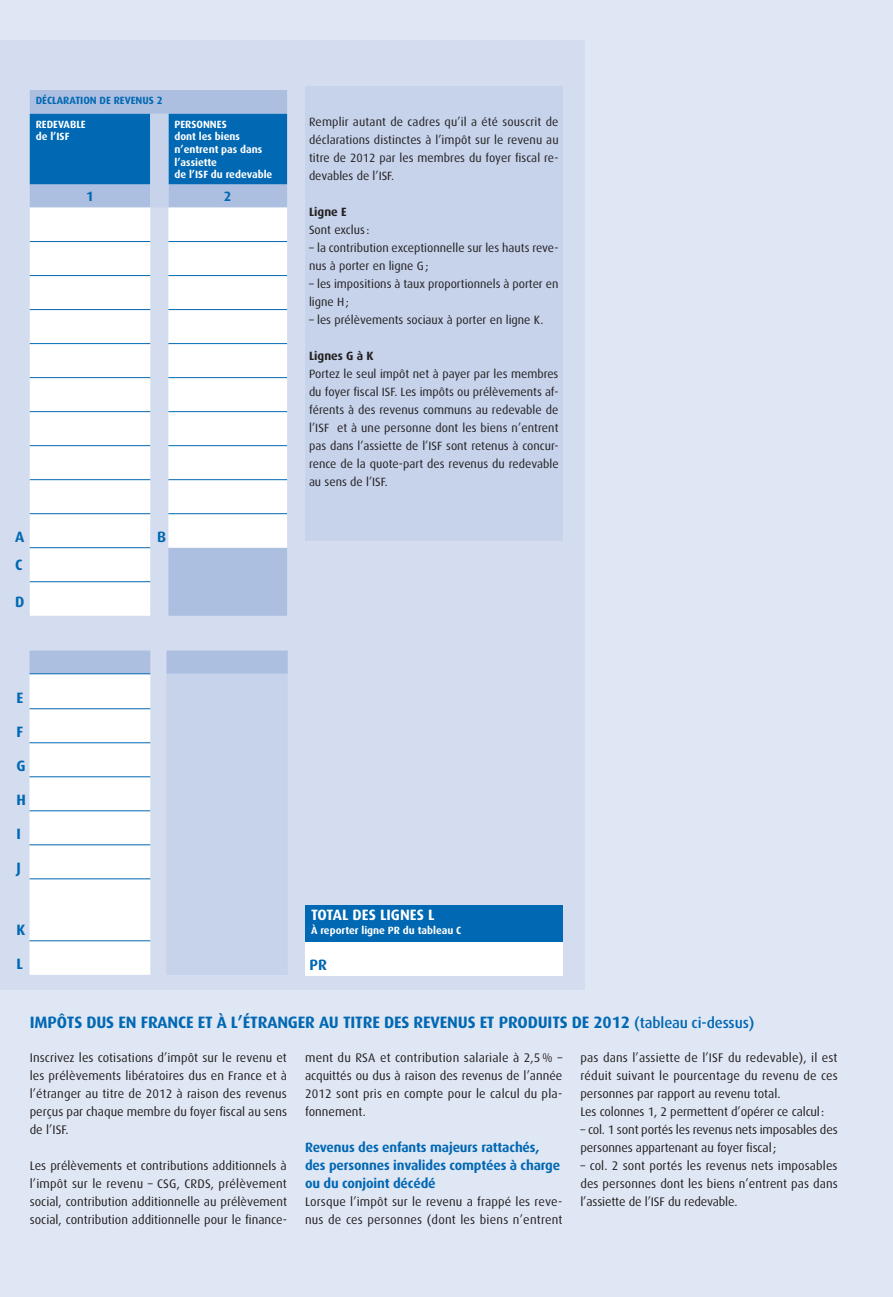
<style>
.page{position:relative;width:893px;height:1297px;background:#e0e7f4}
.page>*{position:absolute;margin:0;border:0;box-sizing:border-box;transform-origin:0 0}
.t1{font:700 16.5px "Dax";letter-spacing:-.01em;color:#0168b3}
.t2{font:700 15px "Dax";color:#fff}
.t3{font:700 15px "Dax";color:#0168b3}
.t4{font:700 13.5px/18px "Dax";letter-spacing:-.01em;color:#0168b3}
.t5{font:12.45px/18px "Dax";color:#231f20;text-align:justify}
.t6{font:12px/18px "Dax";color:#231f20;text-align:justify}
.t7{font:700 12px "Dax";color:#231f20}
.t8{font:700 10.5px/12.6px "Dax";color:#fff}
.t9{font:700 10.5px "Dax";color:#0168b3}
.s1{font-weight:500;font-size:15px}
</style>
<div class="page">
<div style="left:0;top:41px;width:585px;height:949px;background:#d3ddef"></div>
<div style="left:305px;top:86px;width:258px;height:455px;background:#c6d3eb"></div>
<div style="left:305px;top:939px;width:258px;height:36px;background:#fff"></div>
<div style="left:30px;top:90px;width:257px;height:24px;background:#acbfe1"></div>
<svg style="left:30px;top:114px;width:257px;height:93px;background:#3683c1"></svg>
<svg style="left:30px;top:208px;width:257px;height:306px;background:#fbfcfd"></svg>
<svg style="left:30px;top:515px;width:257px;height:101px;background:#e1e8f4"></svg>
<hr style="left:30px;top:241px;width:120px;height:1px;background:#0168b3">
<hr style="left:168px;top:241px;width:119px;height:1px;background:#0168b3">
<hr style="left:30px;top:275px;width:120px;height:1px;background:#0168b3">
<hr style="left:168px;top:275px;width:119px;height:1px;background:#0168b3">
<hr style="left:30px;top:309px;width:120px;height:1px;background:#0168b3">
<hr style="left:168px;top:309px;width:119px;height:1px;background:#0168b3">
<hr style="left:30px;top:343px;width:120px;height:1px;background:#0168b3">
<hr style="left:168px;top:343px;width:119px;height:1px;background:#0168b3">
<hr style="left:30px;top:377px;width:120px;height:1px;background:#0168b3">
<hr style="left:168px;top:377px;width:119px;height:1px;background:#0168b3">
<hr style="left:30px;top:411px;width:120px;height:1px;background:#0168b3">
<hr style="left:168px;top:411px;width:119px;height:1px;background:#0168b3">
<hr style="left:30px;top:445px;width:120px;height:1px;background:#0168b3">
<hr style="left:168px;top:445px;width:119px;height:1px;background:#0168b3">
<hr style="left:30px;top:479px;width:120px;height:1px;background:#0168b3">
<hr style="left:168px;top:479px;width:119px;height:1px;background:#0168b3">
<hr style="left:30px;top:513px;width:120px;height:1px;background:#0168b3">
<hr style="left:168px;top:513px;width:119px;height:1px;background:#0168b3">
<hr style="left:30px;top:547px;width:120px;height:1px;background:#0168b3">
<hr style="left:30px;top:581px;width:120px;height:1px;background:#0168b3">
<svg style="left:30px;top:650px;width:258px;height:325px"></svg>
<hr style="left:30px;top:673px;width:120px;height:1px;background:#0168b3">
<hr style="left:30px;top:708px;width:120px;height:1px;background:#0168b3">
<hr style="left:30px;top:742px;width:120px;height:1px;background:#0168b3">
<hr style="left:30px;top:776px;width:120px;height:1px;background:#0168b3">
<hr style="left:30px;top:810px;width:120px;height:1px;background:#0168b3">
<hr style="left:30px;top:844px;width:120px;height:1px;background:#0168b3">
<hr style="left:30px;top:879px;width:120px;height:1px;background:#0168b3">
<hr style="left:30px;top:940px;width:120px;height:1px;background:#0168b3">
<div style="left:305px;top:905px;width:258px;height:36px;background:#0168b3"></div>
<p class="t9" style="left:36px;top:94px;width:13px">Déclaration</p>
<p class="t9" style="left:100px;top:94px;width:21px">de revenus</p>
<p class="t9" style="left:157px;top:94px;width:7px">2</p>
<p class="t8" style="left:36px;top:118px;width:51px">REDEVABLE de l’ISF</p>
<p class="t8" style="left:174px;top:118px;width:99px">PERSONNES<br>dont les biens n’entrent pas dans l’assiette<br>de l’ISF du redevable</p>
<p class="t4" style="left:86px;top:187px;width:9px">1</p>
<p class="t4" style="left:224px;top:187px;width:9px">2</p>
<p class="t3" style="left:15px;top:528px;width:11px">A</p>
<p class="t3" style="left:157px;top:528px;width:10px">B</p>
<p class="t3" style="left:15px;top:557px;width:9px">C</p>
<p class="t3" style="left:15px;top:593px;width:11px">D</p>
<p class="t3" style="left:17px;top:689px;width:8px">E</p>
<p class="t3" style="left:17px;top:723px;width:8px">F</p>
<p class="t3" style="left:17px;top:757px;width:11px">G</p>
<p class="t3" style="left:17px;top:791px;width:11px">H</p>
<p class="t3" style="left:17px;top:825px;width:6px">I</p>
<p class="t3" style="left:17px;top:859px;width:6px">J</p>
<p class="t3" style="left:17px;top:921px;width:10px">K</p>
<p class="t3" style="left:17px;top:955px;width:8px">L</p>
<p class="t6" style="left:309px;top:113px;width:251px">Remplir autant de cadres qu’il a été souscrit de déclarations distinctes à l’impôt sur le revenu au titre de 2012 par les membres du foyer fiscal re&shy;devables de l’ISF.</p>
<p class="t7" style="left:309px;top:205px;width:39px">Ligne E</p>
<p class="t6" style="left:309px;top:221px;width:62px">Sont exclus :</p>
<p class="t6" style="left:309px;top:239px;width:251px">– la contribution exceptionnelle sur les hauts reve&shy;nus à porter en ligne G;</p>
<p class="t6" style="left:309px;top:275px;width:251px">– les impositions à taux proportionnels à porter en ligne H;</p>
<p class="t6" style="left:309px;top:311px;width:236px">– les prélèvements sociaux à porter en ligne K.</p>
<p class="t7" style="left:309px;top:349px;width:66px">Lignes G à K</p>
<p class="t6" style="left:309px;top:365px;width:251px">Portez le seul impôt net à payer par les membres du foyer fiscal ISF. Les impôts ou prélèvements af&shy;férents à des revenus communs au redevable de l’ISF et à une personne dont les biens n’entrent pas dans l’assiette de l’ISF sont retenus à concur&shy;rence de la quote-part des revenus du redevable au sens de l’ISF.</p>
<p class="t2" style="left:311px;top:907px;width:125px">TOTAL DES LIGNES L</p>
<p class="t8" style="left:311px;top:924px;width:152px">À reporter ligne PR du tableau C</p>
<p class="t3" style="left:310px;top:957px;width:19px">PR</p>
<h1 class="t1" style="left:30px;top:1013px;width:726px">IMPÔTS DUS EN FRANCE ET À L’ÉTRANGER AU TITRE DES REVENUS ET PRODUITS DE 2012 <span class="s1">(tableau ci-dessus)</span></h1>
<p class="t5" style="left:30px;top:1049px;width:259px">Inscrivez les cotisations d’impôt sur le revenu et les prélèvements libératoires dus en France et à l’étranger au titre de 2012 à raison des revenus perçus par chaque membre du foyer fiscal au sens de l’ISF.</p>
<p class="t5" style="left:30px;top:1157px;width:259px">Les prélèvements et contributions additionnels à l’impôt sur le revenu – CSG, CRDS, prélèvement social, contribution additionnelle au prélèvement social, contribution additionnelle pour le finance-</p>
<p class="t5" style="left:580px;top:1049px;width:259px;text-align:left">pas dans l’assiette de l’ISF du redevable), il est réduit suivant le pourcentage du revenu de ces personnes par rapport au revenu total.<br>Les colonnes 1, 2 permettent d’opérer ce calcul:</p>
<p class="t5" style="left:580px;top:1121px;width:259px">– col. 1 sont portés les revenus nets imposables des personnes appartenant au foyer fiscal;</p>
<p class="t5" style="left:580px;top:1157px;width:259px">– col. 2 sont portés les revenus nets imposables des personnes dont les biens n’entrent pas dans l’assiette de l’ISF du redevable.</p>
<p class="t5" style="left:305px;top:1049px;width:259px">ment du RSA et contribution salariale à 2,5 % – acquittés ou dus à raison des revenus de l’année 2012 sont pris en compte pour le calcul du pla&shy;fonnement.</p>
<p class="t4" style="left:305px;top:1138px;width:257px">Revenus des enfants majeurs rattachés, des personnes invalides comptées à charge ou du conjoint décédé</p>
<p class="t5" style="left:305px;top:1193px;width:259px">Lorsque l’impôt sur le revenu a frappé les reve&shy;nus de ces personnes (dont les biens n’entrent</p>
</div>
